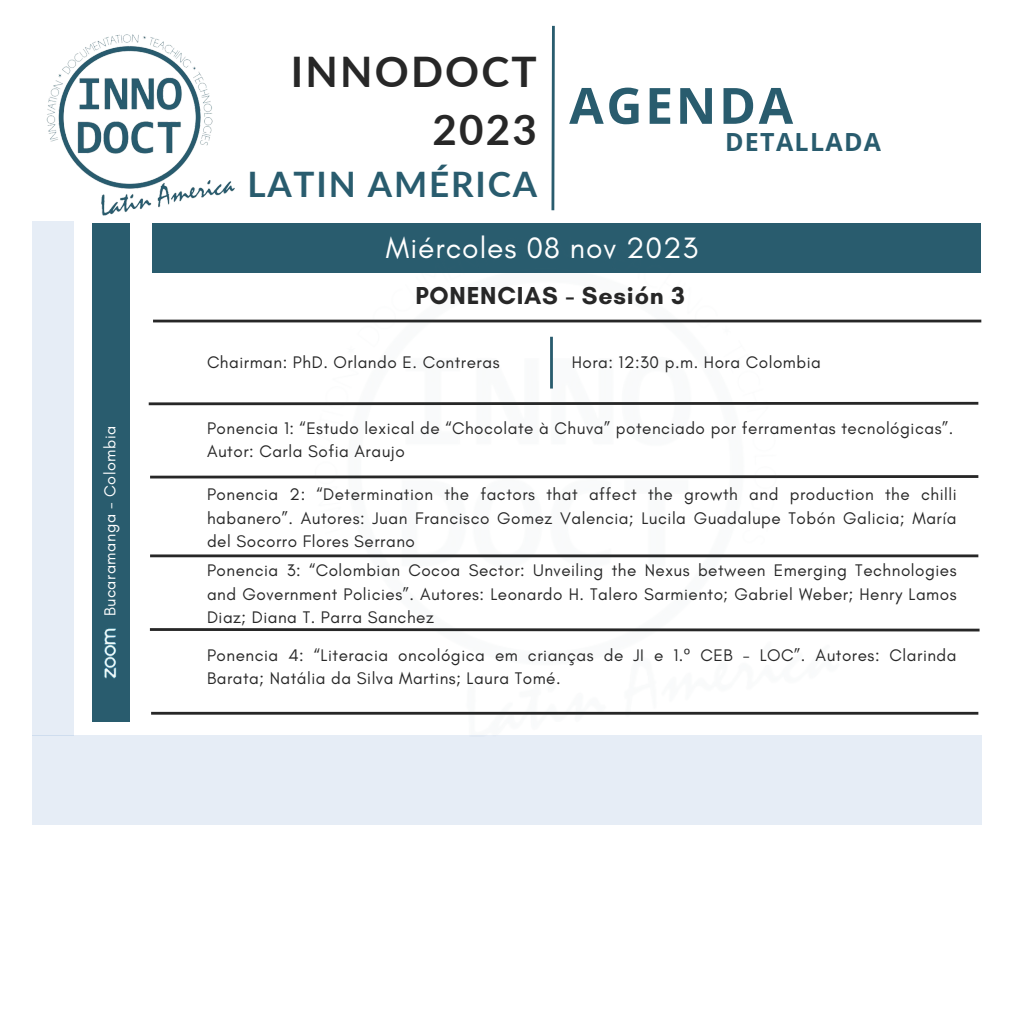
<style>
.page{position:relative;width:1013px;height:1013px;background:#fff}
.page>*{position:absolute;margin:0;border:0;box-sizing:border-box;transform-origin:0 0}
.t1{font:700 50px "Open Sans";letter-spacing:.05em;color:#295c6e}
.t2{font:700 42.12px/58.2px "Lato";letter-spacing:.05em;color:#272727;text-align:right}
.t3{font:700 35.12px "Lato";letter-spacing:.05em;color:#295c6e}
.t4{font:30px "Glacial Indifference";letter-spacing:.03em;color:#fff}
.t5{font:700 25px "Glacial Indifference";letter-spacing:.03em;color:#272727}
.t6{font:700 25px "Open Sans";letter-spacing:.055em;color:#295c6e}
.t7{font:17.12px/23.5px "Glacial Indifference";letter-spacing:.03em;color:#272727;text-align:justify}
.t8{font:16.12px "Glacial Indifference";letter-spacing:.03em;color:#fff}
.s1{font-family:"Noto Sans"}
</style>
<div class="page">
<div style="left:32px;top:221px;width:41px;height:514px;background:#e6edf6"></div>
<div style="left:152px;top:223px;width:829px;height:49px;background:#295c6e"></div>
<hr style="left:153px;top:319px;width:828px;height:3px;background:#272727">
<hr style="left:151px;top:712px;width:827px;height:2px;background:#272727">
<hr style="left:150px;top:554px;width:828px;height:3px;background:#272727">
<svg style="left:150px;top:475px;width:829px;height:4px"></svg>
<svg style="left:148px;top:401px;width:831px;height:5px"></svg>
<svg style="left:551px;top:25px;width:4px;height:186px"></svg>
<svg style="left:149px;top:628px;width:831px;height:4px"></svg>
<img style="left:46px;top:34px;width:189px;height:182px">
<div style="left:92px;top:223px;width:38px;height:499px;background:#295c6e"></div>
<img style="left:104px;top:628px;width:13px;height:51px">
<img style="left:270px;top:272px;width:586px;height:443px">
<div style="left:32px;top:735px;width:949px;height:89px;background:#e6edf6"></div>
<hr style="left:550px;top:337px;width:3px;height:51px;background:#295c6e">
<p class="t8" style="left:100px;top:616px;width:192px;rotate:-90deg">Bucaramanga - Colombia</p>
<p class="t2" style="left:291px;top:41px;width:247px">INNODOCT<br>2023</p>
<p class="t3" style="left:247px;top:162px;width:291px">LATIN AMÉRICA</p>
<p class="t1" style="left:569px;top:70px;width:225px">AGENDA</p>
<p class="t6" style="left:725px;top:124px;width:157px">DETALLADA</p>
<p class="t4" style="left:386px;top:229px;width:314px">Miércoles 08 nov 2023</p>
<p class="t5" style="left:415px;top:280px;width:271px">PONENCIAS - Sesión 3</p>
<p class="t7" style="left:207px;top:350px;width:294px">Chairman: PhD. Orlando E. Contreras</p>
<p class="t7" style="left:571px;top:350px;width:251px">Hora: 12:30 p.m. Hora Colombia</p>
<p class="t7" style="left:207px;top:416px;width:747px">Ponencia 1: “Estudo lexical de “Chocolate à Chuva” potenciado por ferramentas tecnológicas”.</p>
<p class="t7" style="left:207px;top:439px;width:199px">Autor: Carla Sofia Araujo</p>
<p class="t7" style="left:207px;top:482px;width:751px">Ponencia 2: “Determination the factors that affect the growth and production the chilli habanero”. Autores: Juan Francisco Gomez Valencia; Lucila Guadalupe Tobón Galicia; María del Socorro Flores Serrano</p>
<p class="t7" style="left:207px;top:558px;width:751px">Ponencia 3: “Colombian Cocoa Sector: Unveiling the Nexus between Emerging Technologies and Government Policies”. Autores: Leonardo H. Talero Sarmiento; Gabriel Weber; Henry Lamos Diaz; Diana T. Parra Sanchez</p>
<p class="t7" style="left:207px;top:643px;width:751px">Ponencia 4: “Literacia oncológica em crianças de JI e 1.<span class="s1">º</span> CEB - LOC”. Autores: Clarinda<br>Barata; Natália da Silva Martins; Laura Tomé.</p>
</div>
